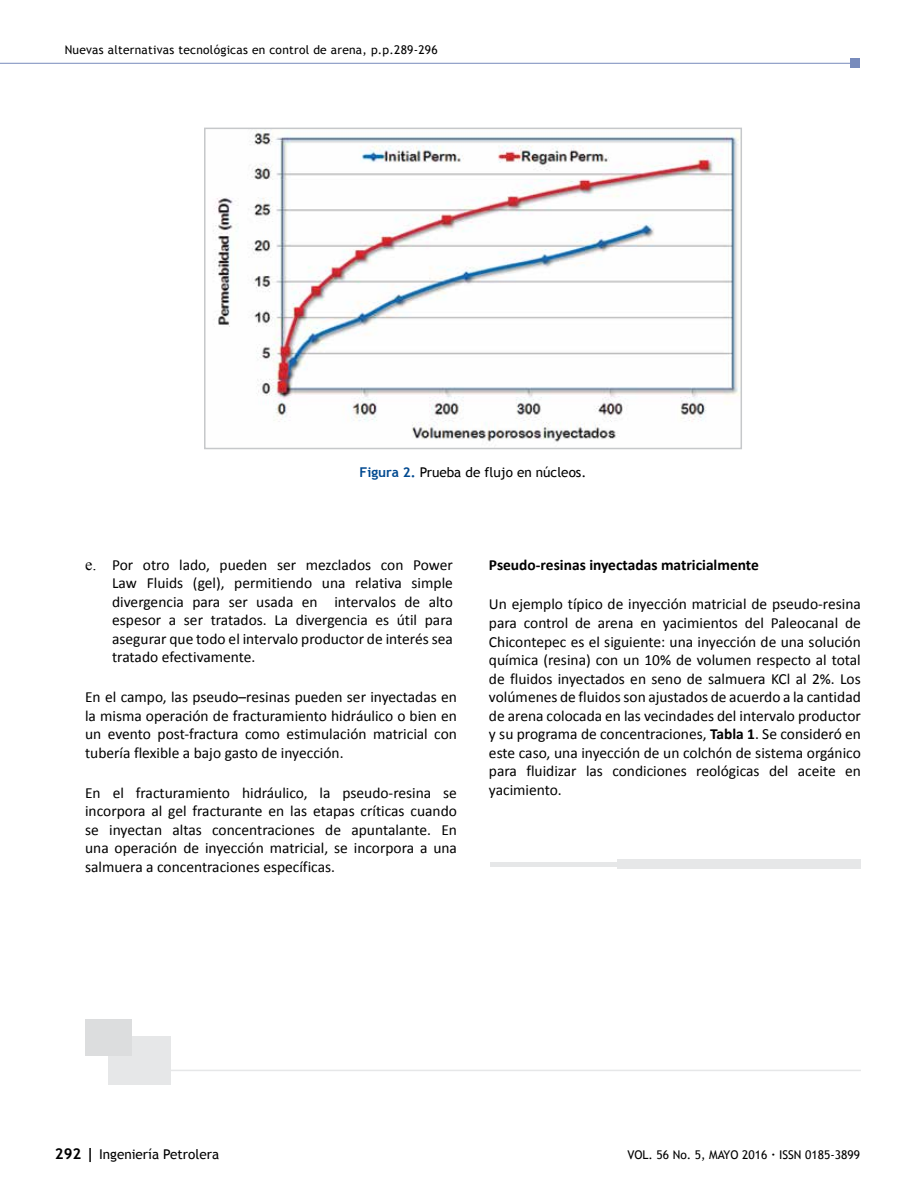
<style>
.page{position:relative;width:915px;height:1191px;background:#fff}
.page>*{position:absolute;margin:0;border:0;box-sizing:border-box;transform-origin:0 0}
.t1{font:15.45px/18.6px "Calibri";color:#000;text-align:justify}
.t2{font:700 15.45px "Calibri";color:#000}
.t3{font:13.5px "Trebuchet MS";color:#000}
.t4{font:12px "Trebuchet MS";letter-spacing:.02em;color:#000}
.t5{font:12px "Trebuchet MS";color:#000}
.s1{font-weight:700;color:#004990}
.s2{font-family:"Times New Roman";font-size:16.5px}
.s3{font-weight:700}
.s4{font-weight:700;font-size:15px}
</style>
<div class="page">
<hr style="left:0;top:63px;width:854px;height:1px;background:#788bbc">
<div style="left:850px;top:59px;width:9px;height:9px;background:#788bbc"></div>
<img style="left:213px;top:131px;width:525px;height:311px">
<div style="left:204px;top:128px;width:537px;height:321px;border:2px solid #c6c8ca"></div>
<div style="left:109px;top:1036px;width:62px;height:48px;background:#e6e7e8"></div>
<div style="left:85px;top:1018px;width:47px;height:37px;background:#dcddde"></div>
<hr style="left:165px;top:1069px;width:695px;height:2px;background:#e6e7e8">
<div style="left:617px;top:860px;width:243px;height:9px;background:#e6e7e8"></div>
<div style="left:489px;top:862px;width:230px;height:5px;background:#e6e7e8"></div>
<p class="t4" style="left:65px;top:43px;width:374px">Nuevas alternativas tecnológicas en control de arena, p.p.289-296</p>
<p class="t3" style="left:359px;top:464px;width:228px"><span class="s1">Figura 2.</span> Prueba de flujo en núcleos.</p>
<p class="t1" style="left:112px;top:555px;width:342px;text-indent:-27px"><span class="s2">e.</span> Por otro lado, pueden ser mezclados con Power Law Fluids (gel), permitiendo una relativa simple divergencia para ser usada en intervalos de alto espesor a ser tratados. La divergencia es útil para asegurar que todo el intervalo productor de interés sea tratado efectivamente.</p>
<p class="t1" style="left:85px;top:688px;width:373px">En el campo, las pseudo–resinas pueden ser inyectadas en la misma operación de fracturamiento hidráulico o bien en un evento post-fractura como estimulación matricial con tubería flexible a bajo gasto de inyección.</p>
<p class="t1" style="left:85px;top:783px;width:373px">En el fracturamiento hidráulico, la pseudo-resina se incorpora al gel fracturante en las etapas críticas cuando se inyectan altas concentraciones de apuntalante. En una operación de inyección matricial, se incorpora a una salmuera a concentraciones específicas.</p>
<p class="t2" style="left:489px;top:554px;width:271px">Pseudo-resinas inyectadas matricialmente</p>
<p class="t1" style="left:489px;top:595px;width:373px">Un ejemplo típico de inyección matricial de pseudo-resina para control de arena en yacimientos del Paleocanal de Chicontepec es el siguiente: una inyección de una solución química (resina) con un 10% de volumen respecto al total de fluidos inyectados en seno de salmuera KCl al 2%. Los volúmenes de fluidos son ajustados de acuerdo a la cantidad de arena colocada en las vecindades del intervalo productor y su programa de concentraciones, <span class="s3">Tabla 1</span>. Se consideró en este caso, una inyección de un colchón de sistema orgánico para fluidizar las condiciones reológicas del aceite en yacimiento.</p>
<p class="t3" style="left:55px;top:1146px;width:166px"><span class="s4">292 |</span> Ingeniería Petrolera</p>
<p class="t5" style="left:627px;top:1147px;width:234px">VOL. 56 No. 5, MAYO 2016 <span class="s3">·</span> ISSN 0185-3899</p>
</div>
